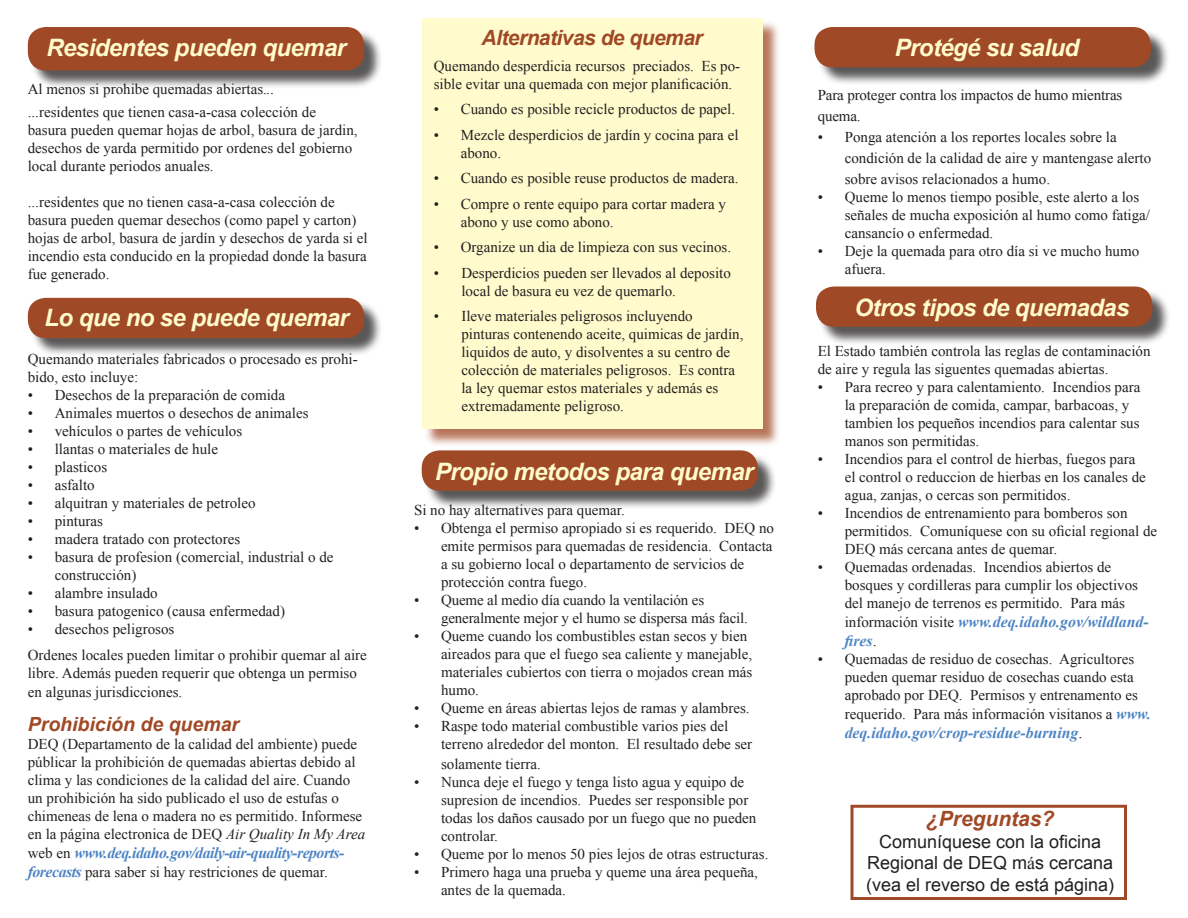
<style>
.page{position:relative;width:1188px;height:918px;background:#fff}
.page>*{position:absolute;margin:0;border:0;box-sizing:border-box;transform-origin:0 0}
.t1{font:italic 700 24px "Arial";letter-spacing:-.025em;color:#fffbcc}
.t2{font:italic 700 21px "Arial";letter-spacing:-.025em;color:#a04926}
.t3{font:italic 700 21px "Arial";color:#a04926}
.t4{font:italic 700 19.5px "Arial";color:#a04926}
.t5{font:18px/21.6px "Arial";color:#231f20;text-align:center}
.t6{font:italic 700 15.75px/18.9px "Times New Roman";color:#4d84c4}
.t7{font:italic 700 15.75px "Times New Roman";letter-spacing:-.03em;color:#4d84c4}
.t8{font:15px/18px "Times New Roman";color:#231f20}
.s1{font-style:italic}
.s2{font-weight:400;font-style:normal;font-size:15px;color:#231f20}
.s3{font-weight:400;font-style:normal;color:#231f20}
.s4{font-weight:700;font-style:italic;font-size:15.75px;color:#4d84c4}
.s5{font-family:"Times New Roman"}
</style>
<div class="page">
<div style="left:424px;top:20px;width:357px;height:427px;background:#a04926;opacity:.75"></div>
<div style="left:422px;top:18px;width:340px;height:410px;background:#fffbcc"></div>
<div style="left:30px;top:29px;width:353px;height:60px;background:#231f20;opacity:.75"></div>
<div style="left:28px;top:27px;width:336px;height:43px;background:#a04926;border-radius:18px"></div>
<div style="left:424px;top:453px;width:353px;height:56px;background:#231f20;opacity:.75"></div>
<div style="left:422px;top:450px;width:336px;height:41px;background:#a04926;border-radius:18px"></div>
<div style="left:817px;top:29px;width:352px;height:57px;background:#231f20;opacity:.75"></div>
<div style="left:815px;top:27px;width:336px;height:40px;background:#a04926;border-radius:18px"></div>
<div style="left:30px;top:300px;width:353px;height:57px;background:#231f20;opacity:.75"></div>
<div style="left:28px;top:298px;width:336px;height:40px;background:#a04926;border-radius:18px"></div>
<div style="left:818px;top:289px;width:353px;height:57px;background:#231f20;opacity:.75"></div>
<div style="left:816px;top:286px;width:336px;height:41px;background:#a04926;border-radius:18px"></div>
<div style="left:850px;top:805px;width:277px;height:95px;border:3px solid #a04926"></div>
<p class="t2" style="left:481px;top:24px;width:223px">Alternativas de quemar</p>
<p class="t8" style="left:434px;top:57px;width:308px">Quemando desperdicia recursos preciados. Es po&shy;sible evitar una quemada con mejor planificación.</p>
<p class="t8" style="left:434px;top:100px;width:303px">• Cuando es posible recicle productos de papel.</p>
<p class="t8" style="left:461px;top:126px;width:279px;text-indent:-27px">• Mezcle desperdicios de jardín y cocina para el abono.</p>
<p class="t8" style="left:434px;top:169px;width:306px">• Cuando es posible reuse productos de madera.</p>
<p class="t8" style="left:461px;top:195px;width:267px;text-indent:-27px">• Compre o rente equipo para cortar madera y abono y use como abono.</p>
<p class="t8" style="left:434px;top:238px;width:299px">• Organize un dia de limpieza con sus vecinos.</p>
<p class="t8" style="left:461px;top:264px;width:271px;text-indent:-28px">• Desperdicios pueden ser llevados al deposito local de basura eu vez de quemarlo.</p>
<p class="t8" style="left:461px;top:307px;width:284px;text-indent:-28px">• Ileve materiales peligrosos incluyendo pinturas contenendo aceite, quimicas de jardín, liquidos de auto, y disolventes a su centro de colección de materiales peligrosos. Es contra la ley quemar estos materiales y además es extremadamente peligroso.</p>
<p class="t1" style="left:895px;top:32px;width:186px">Protégé su salud</p>
<p class="t1" style="left:47px;top:32px;width:301px">Residentes pueden quemar</p>
<p class="t8" style="left:28px;top:80px;width:248px">Al menos si prohibe quemadas abiertas.<span class="s1">..</span></p>
<p class="t8" style="left:28px;top:103px;width:331px">...residentes que tienen casa-a-casa colección de basura pueden quemar hojas de arbol, basura de jardin, desechos de yarda permitido por ordenes del gobierno local durante periodos anuales.</p>
<p class="t8" style="left:28px;top:193px;width:341px">...residentes que no tienen casa-a-casa colección de basura pueden quemar desechos (como papel y carton) hojas de arbol, basura de jardín y desechos de yarda si el incendio esta conducido en la propiedad donde la basura fue generado.</p>
<p class="t8" style="left:818px;top:85px;width:306px;line-height:21px">Para proteger contra los impactos de humo mientras quema.</p>
<p class="t8" style="left:845px;top:127px;width:308px;line-height:21px;text-indent:-27px">• Ponga atención a los reportes locales sobre la condición de la calidad de aire y mantengase alerto sobre avisos relacionados a humo.</p>
<p class="t8" style="left:845px;top:188px;width:307px;text-indent:-27px">• Queme lo menos tiempo posible, este alerto a los señales de mucha exposición al humo como fatiga/ cansancío o enfermedad.</p>
<p class="t8" style="left:845px;top:242px;width:296px;text-indent:-27px">• Deje la quemada para otro día si ve mucho humo afuera.</p>
<p class="t1" style="left:45px;top:302px;width:306px">Lo que no se puede quemar</p>
<p class="t1" style="left:855px;top:292px;width:276px">Otros tipos de quemadas</p>
<p class="t8" style="left:818px;top:342px;width:334px">El Estado también controla las reglas de contaminación de aire y regula las siguentes quemadas abiertas.</p>
<p class="t8" style="left:845px;top:378px;width:297px;text-indent:-27px">• Para recreo y para calentamiento. Incendios para la preparación de comida, campar, barbacoas, y tambien los pequeños incendios para calentar sus manos son permitidas.</p>
<p class="t8" style="left:845px;top:450px;width:303px;text-indent:-27px">• Incendios para el control de hierbas, fuegos para el control o reduccion de hierbas en los canales de agua, zanjas, o cercas son permitidos.</p>
<p class="t8" style="left:845px;top:504px;width:314px;text-indent:-27px">• Incendios de entrenamiento para bomberos son permitidos. Comuníquese con su oficial regional de<br>DEQ más cercana antes de quemar.</p>
<p class="t8" style="left:845px;top:558px;width:295px;text-indent:-27px">• Quemadas ordenadas. Incendios abiertos de bosques y cordilleras para cumplir los objectivos del manejo de terrenos es permitido. Para más</p>
<p class="t6" style="left:845px;top:612px;width:305px"><span class="s2">información visite</span> www.deq.idaho.gov/wildland&shy;fires<span class="s3">.</span></p>
<p class="t8" style="left:845px;top:650px;width:308px;text-indent:-27px">• Quemadas de residuo de cosechas. Agricultores pueden quemar residuo de cosechas cuando esta aprobado por DEQ. Permisos y entrenamento es requerido. Para más información visitanos a <span class="s4">www.</span></p>
<p class="t6" style="left:845px;top:723px;width:239px">deq.idaho.gov/crop-residue-burning<span class="s3">.</span></p>
<p class="t8" style="left:28px;top:350px;width:331px">Quemando materiales fabricados o procesado es prohi&shy;bido, esto incluye:</p>
<p class="t8" style="left:28px;top:386px;width:259px">• Desechos de la preparación de comida</p>
<p class="t8" style="left:28px;top:404px;width:282px">• Animales muertos o desechos de animales</p>
<p class="t8" style="left:28px;top:422px;width:216px">• vehículos o partes de vehículos</p>
<p class="t8" style="left:28px;top:440px;width:192px">• llantas o materiales de hule</p>
<p class="t8" style="left:28px;top:458px;width:81px">• plasticos</p>
<p class="t8" style="left:28px;top:476px;width:68px">• asfalto</p>
<p class="t8" style="left:28px;top:494px;width:229px">• alquitran y materiales de petroleo</p>
<p class="t8" style="left:28px;top:512px;width:77px">• pinturas</p>
<p class="t8" style="left:28px;top:530px;width:214px">• madera tratado con protectores</p>
<p class="t8" style="left:55px;top:548px;width:280px;text-indent:-27px">• basura de profesion (comercial, industrial o de construcción)</p>
<p class="t8" style="left:28px;top:584px;width:131px">• alambre insulado</p>
<p class="t8" style="left:28px;top:602px;width:259px">• basura patogenico (causa enfermedad)</p>
<p class="t8" style="left:28px;top:620px;width:148px">• desechos peligrosos</p>
<p class="t8" style="left:28px;top:645px;width:341px;line-height:18.5px">Ordenes locales pueden limitar o prohibir quemar al aire libre. Además pueden requerir que obtenga un permiso en algunas jurisdicciones.</p>
<p class="t4" style="left:28px;top:711px;width:213px">Prohibición de quemar</p>
<p class="t8" style="left:28px;top:734px;width:339px">DEQ (Departamento de la calidad del ambiente) puede públicar la prohibición de quemadas abiertas debido al clima y las condiciones de la calidad del aire. Cuando un prohibición ha sido publicado el uso de estufas o chimeneas de lena o madera no es permitido. Informese en la página electronica de DEQ <span class="s1">Air Quality In My Area</span></p>
<p class="t7" style="left:28px;top:841px;width:318px"><span class="s2">web en</span> www.deq.idaho.gov/daily-air-quality-reports-</p>
<p class="t8" style="left:28px;top:862px;width:302px"><span class="s4">forecasts</span> para saber si hay restriciones de quemar.</p>
<p class="t1" style="left:435px;top:456px;width:320px">Propio metodos para quemar</p>
<p class="t8" style="left:414px;top:501px;width:212px">Si no hay alternatives para quemar.</p>
<p class="t8" style="left:441px;top:519px;width:334px;text-indent:-27px">• Obtenga el permiso apropiado si es requerido. DEQ no emite permisos para quemadas de residencia. Contacta a su gobierno local o departamento de servicios de protección contra fuego.</p>
<p class="t8" style="left:441px;top:591px;width:309px;text-indent:-27px">• Queme al medio día cuando la ventilación es generalmente mejor y el humo se dispersa más facil.</p>
<p class="t8" style="left:441px;top:627px;width:313px;text-indent:-27px">• Queme cuando los combustibles estan secos y bien aireados para que el fuego sea caliente y manejable, materiales cubiertos con tierra o mojados crean más humo.</p>
<p class="t8" style="left:414px;top:699px;width:337px">• Queme en áreas abiertas lejos de ramas y alambres.</p>
<p class="t8" style="left:441px;top:717px;width:313px;text-indent:-27px">• Raspe todo material combustible varios pies del terreno alrededor del monton. El resultado debe ser</p>
<p class="t8" style="left:441px;top:755px;width:101px">solamente tierra.</p>
<p class="t8" style="left:441px;top:773px;width:317px;text-indent:-27px">• Nunca deje el fuego y tenga listo agua y equipo de supresion de incendios. Puedes ser responsible por todas los daños causado por un fuego que no pueden controlar.</p>
<p class="t8" style="left:414px;top:845px;width:356px">• Queme por lo menos 50 pies lejos de otras estructuras.</p>
<p class="t8" style="left:441px;top:863px;width:318px;text-indent:-27px">• Primero haga una prueba y queme una área pequeña, antes de la quemada.</p>
<p class="t3" style="left:926px;top:805px;width:130px">¿Preguntas?</p>
<p class="t5" style="left:867px;top:831px;width:248px">Comuníquese con la oficina<br>Regional de DEQ m<span class="s5">á</span>s cercana</p>
<p class="t5" style="left:866px;top:874px;width:249px">(vea el reverso de está página)</p>
</div>
